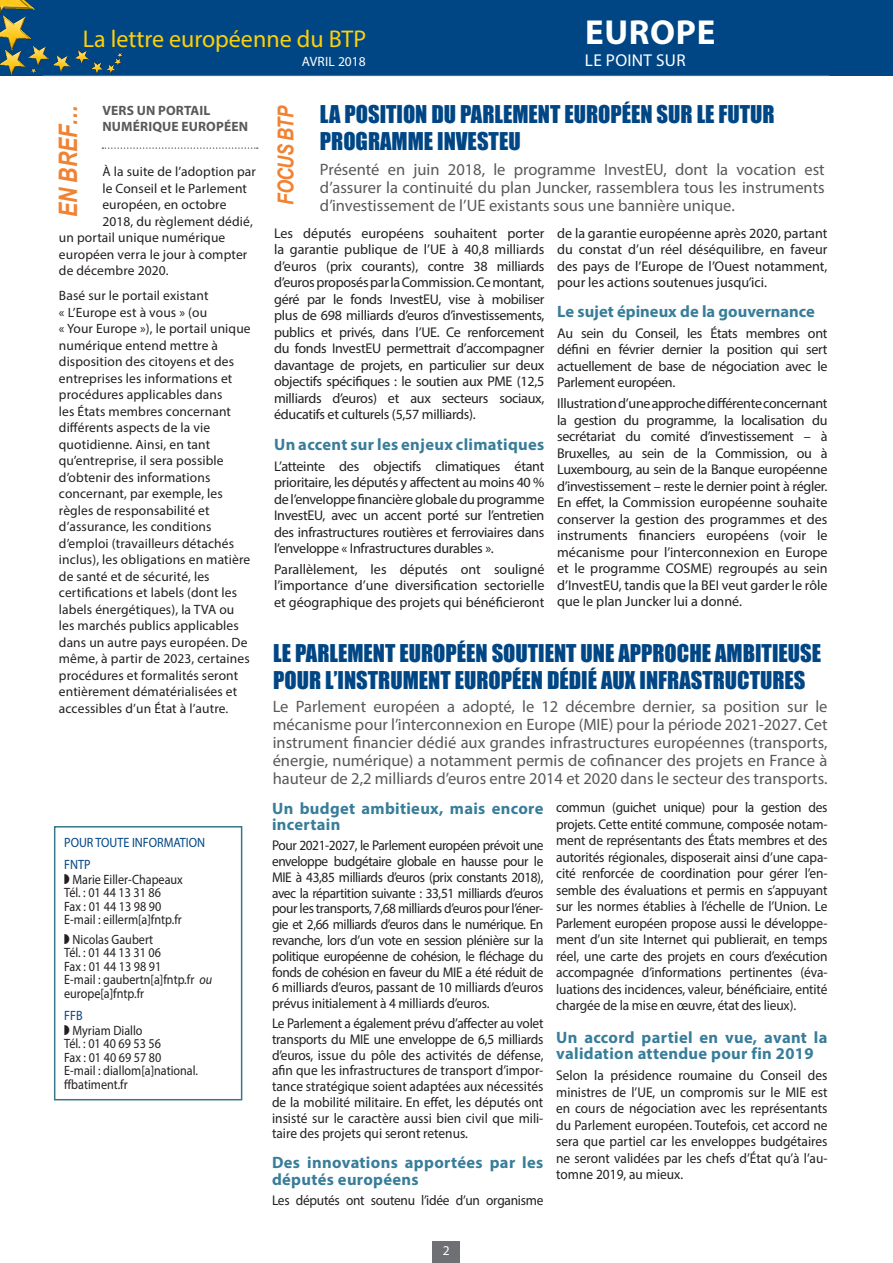
<style>
.page{position:relative;width:893px;height:1263px;background:#fff}
.page>*{position:absolute;margin:0;border:0;box-sizing:border-box;transform-origin:0 0}
.Corps_2{font:700 34.8px "Myriad Pro";letter-spacing:.02em;color:#fff}
.EN_BREF{font:italic 700 25.5px "Arial Narrow";color:#f18232}
.Corps_1_bleu{font:24.3px "Myriad Pro";color:#fed006}
.Titre{font:22.5px/27px "Impact";color:#004684}
.FOCUS{font:italic 700 21.9px "Arial Narrow";color:#f18232}
.Titre_2{font:17.1px "Myriad Pro";letter-spacing:.02em;color:#fff}
.t1{font:16.5px/18px "Myriad Pro";color:#595959;text-align:justify}
.Texte_puce{font:700 16.5px/16.5px "Myriad Pro";letter-spacing:.02em;color:#387d99}
.Texte_puce-2{font:700 16.5px "Myriad Pro";color:#387d99}
.Texte_puce-3{font:14.1px/16.5px "Myriad Pro";letter-spacing:-.01em;color:#231f20;text-align:justify;scale:.95 1}
.Texte_puce-4{font:14.1px/16.5px "Myriad Pro";letter-spacing:-.01em;color:#231f20;text-align:justify}
.Texte_courant{font:13.5px/16.5px "Myriad Pro";letter-spacing:.01em;color:#231f20}
.Texte_courant-2{font:13.5px/13.5px "Myriad Pro";letter-spacing:.01em;color:#231f20;scale:.9 1}
.t2{font:700 13.5px/16.5px "Myriad Pro";letter-spacing:.01em;color:#595959}
.Titre-2{font:13.5px "Myriad Pro";color:#004684;scale:.9 1}
.t3{font:13.5px "Myriad Pro";color:#fff}
.Organisme{font:13.5px "Myriad Pro";color:#004684;scale:.9 1}
.s1{font-family:"Monotype Sorts"}
.s2{font-style:italic}
</style>
<div class="page">
<div style="left:0;top:0;width:893px;height:75px;background:#004684"></div>
<hr style="left:43px;top:75px;width:786px;height:1px;background:#357988">
<img style="left:0;top:0;width:123px;height:75px">
<div style="left:433px;top:1242px;width:27px;height:21px;background:#6f7073"></div>
<div style="left:54px;top:826px;width:188px;height:274px;border:2px solid #357988"></div>
<svg style="left:102px;top:147px;width:156px;height:2px"></svg>
<p class="Corps_1_bleu" style="left:83px;top:24px;width:285px">La lettre européenne du BTP</p>
<p class="t3" style="left:302px;top:53px;width:65px">AVRIL 2018</p>
<p class="Corps_2" style="left:585px;top:10px;width:132px">EUROPE</p>
<p class="Titre_2" style="left:585px;top:49px;width:102px">LE POINT SUR</p>
<p class="t2" style="left:103px;top:102px;width:147px">VERS UN PORTAIL<br>NUMÉRIQUE EUROPÉEN</p>
<p class="FOCUS" style="left:269px;top:205px;width:100px;rotate:-90deg">FOCUS BTP</p>
<p class="Titre" style="left:320px;top:100px;width:456px">LA POSITION DU PARLEMENT EUROPÉEN SUR LE FUTUR<br>PROGRAMME INVESTEU</p>
<p class="EN_BREF" style="left:49px;top:217px;width:114px;rotate:-90deg">EN BREF…</p>
<p class="t1" style="left:320px;top:160px;width:506px">Présenté en juin 2018, le programme InvestEU, dont la vocation est d’assurer la continuité du plan Juncker, rassemblera tous les instruments d’investissement de l’UE existants sous une bannière unique.</p>
<p class="Texte_courant" style="left:102px;top:163px;width:155px">À la suite de l’adoption par</p>
<p class="Texte_courant" style="left:102px;top:180px;width:146px">le Conseil et le Parlement</p>
<p class="Texte_courant" style="left:102px;top:196px;width:126px">européen, en octobre</p>
<p class="Texte_courant" style="left:102px;top:213px;width:152px">2018, du règlement dédié,</p>
<p class="Texte_courant" style="left:59px;top:229px;width:168px">un portail unique numérique</p>
<p class="Texte_courant" style="left:59px;top:246px;width:190px">européen verra le jour à compter</p>
<p class="Texte_courant" style="left:59px;top:262px;width:111px">de décembre 2020.</p>
<p class="Texte_courant" style="left:59px;top:287px;width:193px">Basé sur le portail existant<br>« L’Europe est à vous » (ou<br>« Your Europe »), le portail unique numérique entend mettre à disposition des citoyens et des entreprises les informations et procédures applicables dans<br>les États membres concernant différents aspects de la vie quotidienne. Ainsi, en tant qu’entreprise, il sera possible d’obtenir des informations concernant, par exemple, les règles de responsabilité et d’assurance, les conditions d’emploi (travailleurs détachés inclus), les obligations en matière de santé et de sécurité, les certifications et labels (dont les labels énergétiques), la TVA ou les marchés publics applicables dans un autre pays européen. De même, à partir de 2023, certaines procédures et formalités seront entièrement dématérialisées et accessibles d’un État à l’autre.</p>
<p class="Texte_puce-4" style="left:274px;top:225px;width:272px">Les députés européens souhaitent porter la garantie publique de l’UE à 40,8 milliards d’euros (prix courants), contre 38 milliards d’euros proposés par la Commission. Ce montant, géré par le fonds InvestEU, vise à mobiliser plus de 698 milliards d’euros d’investissements, publics et privés, dans l’UE. Ce renforcement du fonds InvestEU permettrait d’accompagner davantage de projets, en particulier sur deux objectifs spécifiques : le soutien aux PME (12,5 milliards d’euros) et aux secteurs sociaux, éducatifs et culturels (5,57 milliards).</p>
<p class="Texte_puce" style="left:274px;top:436px;width:272px">Un accent sur les enjeux climatiques</p>
<p class="Texte_puce-4" style="left:274px;top:457px;width:272px">L’atteinte des objectifs climatiques étant prioritaire, les députés y affectent au moins 40 % de l’enveloppe financière globale du programme InvestEU, avec un accent porté sur l’entretien des infrastructures routières et ferroviaires dans l’enveloppe « Infrastructures durables ».</p>
<p class="Texte_puce-4" style="left:274px;top:561px;width:272px">Parallèlement, les députés ont souligné l’importance d’une diversification sectorielle et géographique des projets qui bénéficieront</p>
<p class="Texte_puce-4" style="left:557px;top:225px;width:272px">de la garantie européenne après 2020, partant du constat d’un réel déséquilibre, en faveur des pays de l’Europe de l’Ouest notamment, pour les actions soutenues jusqu’ici.</p>
<p class="Texte_puce-2" style="left:557px;top:301px;width:259px">Le sujet épineux de la gouvernance</p>
<p class="Texte_puce-4" style="left:557px;top:325px;width:272px">Au sein du Conseil, les États membres ont défini en février dernier la position qui sert actuellement de base de négociation avec le Parlement européen.</p>
<p class="Texte_puce-4" style="left:557px;top:395px;width:272px">Illustration d’une approche différente concernant la gestion du programme, la localisation du secrétariat du comité d’investissement – à Bruxelles, au sein de la Commission, ou à Luxembourg, au sein de la Banque européenne d’investissement – reste le dernier point à régler.<br>En effet, la Commission européenne souhaite conserver la gestion des programmes et des instruments financiers européens (voir le mécanisme pour l’interconnexion en Europe et le programme COSME) regroupés au sein d’InvestEU, tandis que la BEI veut garder le rôle que le plan Juncker lui a donné.</p>
<p class="Titre" style="left:273px;top:639px;width:549px">LE PARLEMENT EUROPÉEN SOUTIENT UNE APPROCHE AMBITIEUSE<br>POUR L’INSTRUMENT EUROPÉEN DÉDIÉ AUX INFRASTRUCTURES</p>
<p class="t1" style="left:273px;top:697px;width:556px">Le Parlement européen a adopté, le 12 décembre dernier, sa position sur le mécanisme pour l’interconnexion en Europe (MIE) pour la période 2021-2027. Cet instrument financier dédié aux grandes infrastructures européennes (transports, énergie, numérique) a notamment permis de cofinancer des projets en France à hauteur de 2,2 milliards d’euros entre 2014 et 2020 dans le secteur des transports.</p>
<p class="Texte_puce" style="left:272px;top:800px;width:273px">Un budget ambitieux, mais encore incertain</p>
<p class="Texte_puce-3" style="left:272px;top:838px;width:287px;line-height:15.8px">Pour 2021-2027, le Parlement européen prévoit une enveloppe budgétaire globale en hausse pour le MIE à 43,85 milliards d’euros (prix constants 2018), avec la répartition suivante : 33,51 milliards d’euros pour les transports, 7,68 milliards d’euros pour l’éner&shy;gie et 2,66 milliards d’euros dans le numérique. En revanche, lors d’un vote en session plénière sur la politique européenne de cohésion, le fléchage du fonds de cohésion en faveur du MIE a été réduit de 6 milliards d’euros, passant de 10 milliards d’euros prévus initialement à 4 milliards d’euros.</p>
<p class="Texte_puce-3" style="left:272px;top:1015px;width:287px;line-height:15.8px">Le Parlement a également prévu d’affecter au volet transports du MIE une enveloppe de 6,5 milliards d’euros, issue du pôle des activités de défense, afin que les infrastructures de transport d’impor&shy;tance stratégique soient adaptées aux nécessités de la mobilité militaire. En effet, les députés ont insisté sur le caractère aussi bien civil que mili&shy;taire des projets qui seront retenus.</p>
<p class="Texte_puce" style="left:272px;top:1154px;width:273px">Des innovations apportées par les députés européens</p>
<p class="Texte_puce-3" style="left:272px;top:1192px;width:287px">Les députés ont soutenu l’idée d’un organisme</p>
<p class="Texte_puce-3" style="left:556px;top:799px;width:287px">commun (guichet unique) pour la gestion des projets. Cette entité commune, composée notam&shy;ment de représentants des États membres et des autorités régionales, disposerait ainsi d’une capa&shy;cité renforcée de coordination pour gérer l’en&shy;semble des évaluations et permis en s’appuyant sur les normes établies à l’échelle de l’Union. Le Parlement européen propose aussi le développe&shy;ment d’un site Internet qui publierait, en temps réel, une carte des projets en cours d’exécution accompagnée d’informations pertinentes (éva&shy;luations des incidences, valeur, bénéficiaire, entité chargée de la mise en œuvre, état des lieux).</p>
<p class="Texte_puce" style="left:556px;top:1028px;width:273px">Un accord partiel en vue, avant la validation attendue pour fin 2019</p>
<p class="Texte_puce-3" style="left:556px;top:1067px;width:287px">Selon la présidence roumaine du Conseil des ministres de l’UE, un compromis sur le MIE est en cours de négociation avec les représentants du Parlement européen. Toutefois, cet accord ne sera que partiel car les enveloppes budgétaires ne seront validées par les chefs d’État qu’à l’au&shy;tomne 2019, au mieux.</p>
<p class="Titre-2" style="left:64px;top:835px;width:158px">POUR TOUTE INFORMATION</p>
<p class="Organisme" style="left:64px;top:856px;width:31px">FNTP</p>
<p class="Texte_courant-2" style="left:64px;top:872px;width:133px"><span class="s1">W</span> Marie Eiller-Chapeaux<br>Tél. : 01 44 13 31 86</p>
<p class="Texte_courant-2" style="left:64px;top:899px;width:109px">Fax : 01 44 13 98 90</p>
<p class="Texte_courant-2" style="left:64px;top:913px;width:132px">E-mail : eillerm[a]fntp.fr</p>
<p class="Texte_courant-2" style="left:64px;top:932px;width:100px"><span class="s1">W</span> Nicolas Gaubert</p>
<p class="Texte_courant-2" style="left:64px;top:945px;width:109px">Tél. : 01 44 13 31 06</p>
<p class="Texte_courant-2" style="left:64px;top:959px;width:109px">Fax : 01 44 13 98 91</p>
<p class="Texte_courant-2" style="left:64px;top:972px;width:166px">E-mail : gaubertn[a]fntp.fr <span class="s2">ou </span>europe[a]fntp.fr</p>
<p class="Organisme" style="left:64px;top:1007px;width:22px">FFB</p>
<p class="Texte_courant-2" style="left:64px;top:1023px;width:89px"><span class="s1">W</span> Myriam Diallo</p>
<p class="Texte_courant-2" style="left:64px;top:1036px;width:109px">Tél. : 01 40 69 53 56</p>
<p class="Texte_courant-2" style="left:64px;top:1050px;width:109px">Fax : 01 40 69 57 80</p>
<p class="Texte_courant-2" style="left:64px;top:1063px;width:150px">E-mail : diallom[a]national. ffbatiment.fr</p>
<p class="t3" style="left:443px;top:1242px;width:8px">2</p>
</div>
